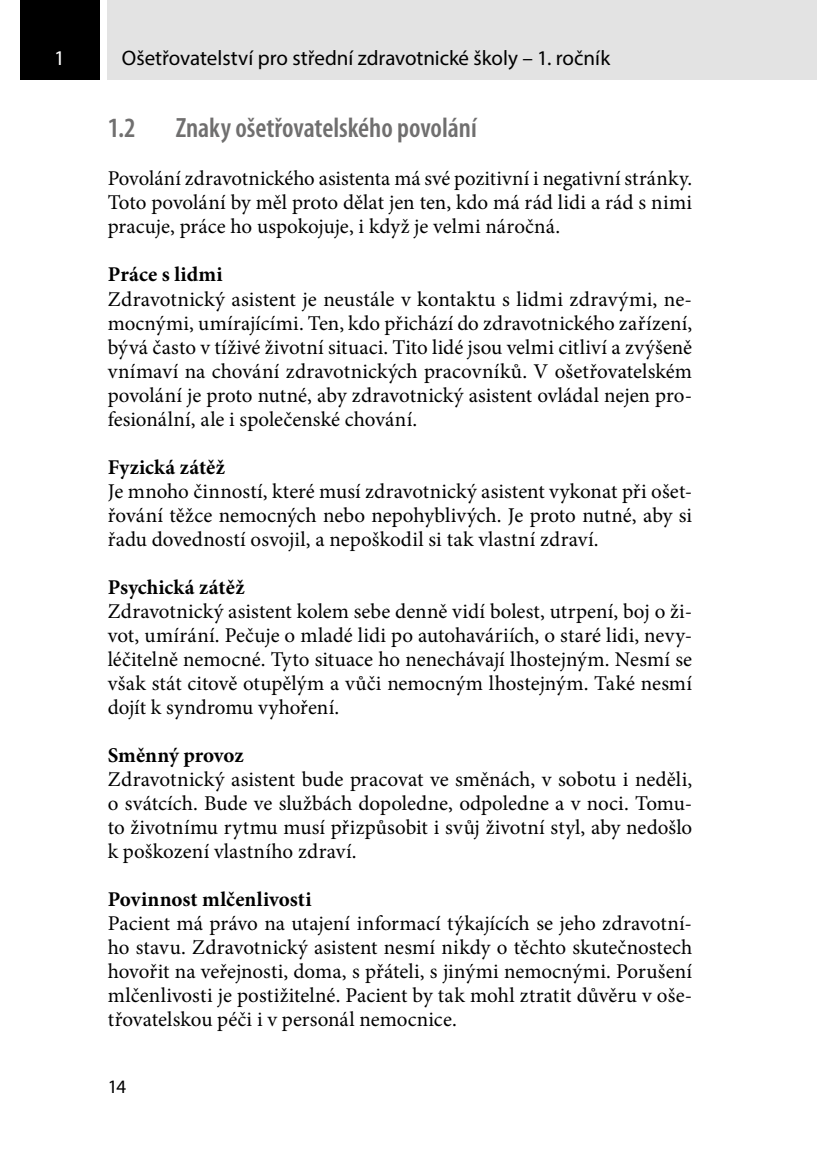
<style>
.page{position:relative;width:817px;height:1174px;background:#fff}
.page>*{position:absolute;margin:0;border:0;box-sizing:border-box;transform-origin:0 0}
._2_2_nadpis{font:600 condensed 28px "Myriad Pro";letter-spacing:-.005em;color:#706f6f}
.text_1__odstavec_bez{font:21px/24px "Minion Pro";letter-spacing:.005em;color:#000;text-align:justify}
.text_1__odstavec{font:21px/24px "Minion Pro";color:#000;text-align:justify}
.nadpisek{font:700 21px "Minion Pro";color:#000}
.t1{font:21px "Myriad Pro";letter-spacing:-.005em;color:#000}
.t2{font:21px "Myriad Pro";color:#fff}
.t3{font:19px "Myriad Pro";color:#000}
</style>
<div class="page">
<div style="left:20px;top:0;width:79px;height:79px;background:#000"></div>
<div style="left:108px;top:0;width:708px;height:79px;background:#e3e3e3"></div>
<p class="t2" style="left:54px;top:45px;width:12px">1</p>
<p class="t1" style="left:122px;top:45px;width:489px">Ošetřovatelství pro střední zdravotnické školy – 1. ročník</p>
<p class="_2_2_nadpis" style="left:108px;top:111px;width:29px">1.2</p>
<p class="_2_2_nadpis" style="left:176px;top:111px;width:302px">Znaky ošetřovatelského povolání</p>
<p class="text_1__odstavec" style="left:108px;top:167px;width:586px">Povolání zdravotnického asistenta má své pozitivní i negativní stránky.<br>Toto povolání by měl proto dělat jen ten, kdo má rád lidi a rád s nimi pracuje, práce ho uspokojuje, i když je velmi náročná.</p>
<p class="nadpisek" style="left:108px;top:260px;width:116px">Práce s lidmi</p>
<p class="text_1__odstavec_bez" style="left:108px;top:287px;width:586px">Zdravotnický asistent je neustále v kontaktu s lidmi zdravými, ne&shy;mocnými, umírajícími. Ten, kdo přichází do zdravotnického zařízení, bývá často v tíživé životní situaci. Tito lidé jsou velmi citliví a zvýšeně vnímaví na chování zdravotnických pracovníků. V ošetřovatelském povolání je proto nutné, aby zdravotnický asistent ovládal nejen pro&shy;fesionální, ale i společenské chování.</p>
<p class="nadpisek" style="left:108px;top:452px;width:119px">Fyzická zátěž</p>
<p class="text_1__odstavec_bez" style="left:108px;top:479px;width:585px">Je mnoho činností, které musí zdravotnický asistent vykonat při ošet&shy;řování těžce nemocných nebo nepohyblivých. Je proto nutné, aby si řadu dovedností osvojil, a nepoškodil si tak vlastní zdraví.</p>
<p class="nadpisek" style="left:108px;top:572px;width:138px">Psychická zátěž</p>
<p class="text_1__odstavec_bez" style="left:108px;top:599px;width:586px">Zdravotnický asistent kolem sebe denně vidí bolest, utrpení, boj o ži&shy;vot, umírání. Pečuje o mladé lidi po autohaváriích, o staré lidi, nevy&shy;léčitelně nemocné. Tyto situace ho nenechávají lhostejným. Nesmí se však stát citově otupělým a vůči nemocným lhostejným. Také nesmí dojít k syndromu vyhoření.</p>
<p class="nadpisek" style="left:108px;top:740px;width:138px">Směnný provoz</p>
<p class="text_1__odstavec_bez" style="left:108px;top:767px;width:586px">Zdravotnický asistent bude pracovat ve směnách, v sobotu i neděli, o svátcích. Bude ve službách dopoledne, odpoledne a v noci. Tomu&shy;to životnímu rytmu musí přizpůsobit i svůj životní styl, aby nedošlo k poškození vlastního zdraví.</p>
<p class="nadpisek" style="left:108px;top:884px;width:205px">Povinnost mlčenlivosti</p>
<p class="text_1__odstavec_bez" style="left:108px;top:911px;width:585px">Pacient má právo na utajení informací týkajících se jeho zdravotní&shy;ho stavu. Zdravotnický asistent nesmí nikdy o těchto skutečnostech hovořit na veřejnosti, doma, s přáteli, s jinými nemocnými. Porušení mlčenlivosti je postižitelné. Pacient by tak mohl ztratit důvěru v oše&shy;třovatelskou péči i v personál nemocnice.</p>
<p class="t3" style="left:108px;top:1074px;width:20px">14</p>
</div>
